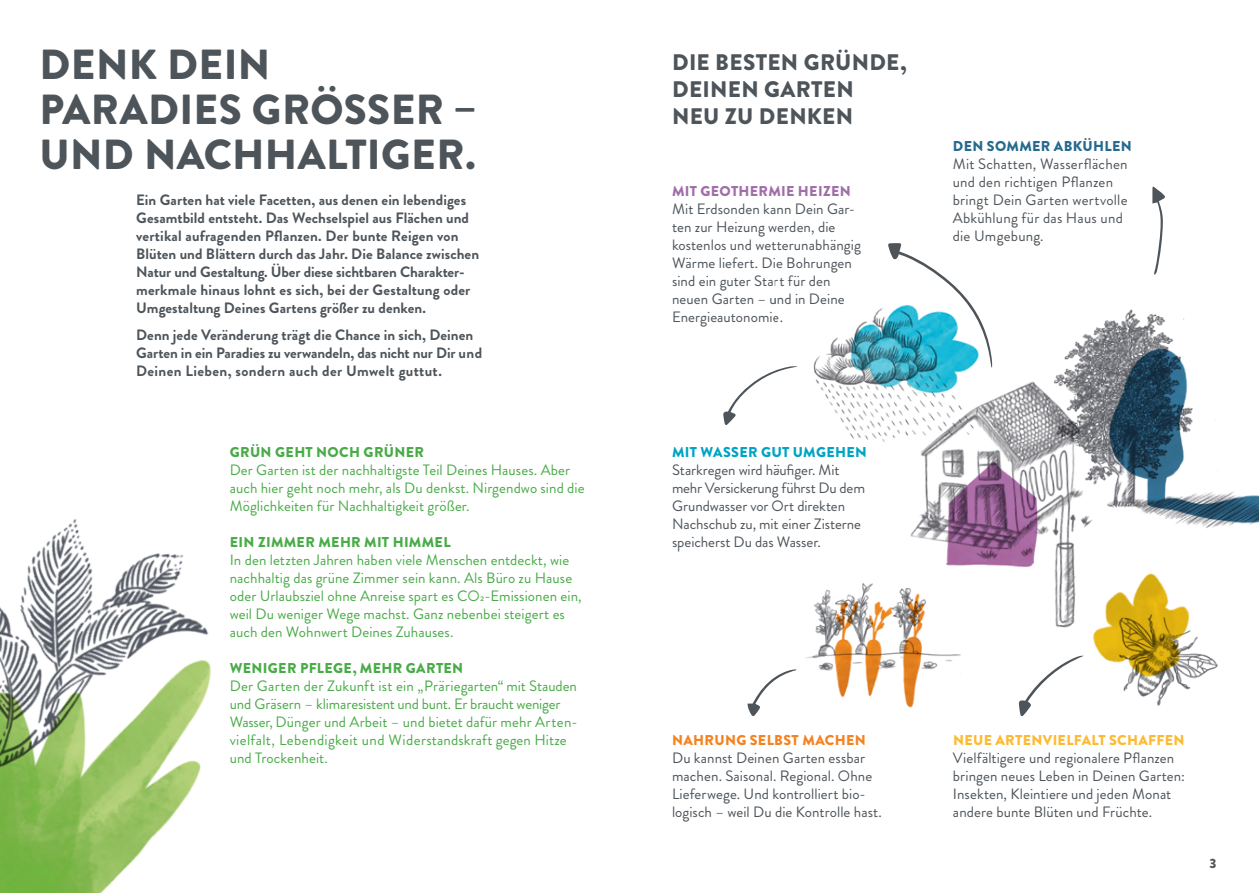
<style>
.page{position:relative;width:1259px;height:893px;background:#fff}
.page>*{position:absolute;margin:0;border:0;box-sizing:border-box;transform-origin:0 0}
.t1{font:900 42px/45px "Brandon Grotesque";letter-spacing:.01em;color:#4d545a}
.t2{font:900 22.5px/27px "Brandon Grotesque";letter-spacing:.015em;color:#4d545a}
.t3{font:15px/18px "Brandon Grotesque";letter-spacing:.005em;color:#4d545a}
.t4{font:15px/18px "Brandon Grotesque";letter-spacing:.005em;color:#49ab47}
.t5{font:700 15px/18px "Brandon Grotesque";letter-spacing:.005em;color:#4d545a}
.t6{font:900 14.25px "Brandon Grotesque";letter-spacing:.02em;color:#49ab47}
.t7{font:900 14.25px "Brandon Grotesque";letter-spacing:.025em;color:#fdb931}
.t8{font:900 14.25px "Brandon Grotesque";letter-spacing:.02em;color:#a06ea8}
.t9{font:900 14.25px "Brandon Grotesque";letter-spacing:.025em;color:#00a3c4}
.t10{font:900 14.25px "Brandon Grotesque";letter-spacing:.025em;color:#f58220}
.t11{font:900 14.25px "Brandon Grotesque";letter-spacing:.025em;color:#256a8e}
.t12{font:900 13.5px "Brandon Grotesque";color:#4d545a}
</style>
<div class="page">
<img style="left:1064px;top:309px;width:195px;height:219px">
<img style="left:838px;top:689px;width:78px;height:19px">
<img style="left:796px;top:583px;width:165px;height:106px">
<img style="left:813px;top:308px;width:180px;height:134px">
<img style="left:884px;top:370px;width:229px;height:281px">
<img style="left:1030px;top:528px;width:137px;height:123px">
<img style="left:1075px;top:593px;width:143px;height:113px">
<img style="left:0;top:519px;width:211px;height:374px">
<svg style="left:888px;top:243px;width:104px;height:124px"></svg>
<svg style="left:1152px;top:187px;width:13px;height:88px"></svg>
<svg style="left:1018px;top:655px;width:66px;height:62px"></svg>
<svg style="left:723px;top:366px;width:75px;height:59px"></svg>
<svg style="left:747px;top:669px;width:49px;height:47px"></svg>
<h1 class="t1" style="left:40px;top:42px;width:438px">DENK DEIN<br>PARADIES GRÖSSER –<br>UND NACHHALTIGER.</h1>
<p class="t5" style="left:136px;top:191px;width:344px">Ein Garten hat viele Facetten, aus denen ein lebendiges Gesamtbild entsteht. Das Wechselspiel aus Flächen und vertikal aufragenden Pflanzen. Der bunte Reigen von Blüten und Blättern durch das Jahr. Die Balance zwischen Natur und Gestaltung. Über diese sichtbaren Charakter&shy;merkmale hinaus lohnt es sich, bei der Gestaltung oder Umgestaltung Deines Gartens größer zu denken.</p>
<p class="t5" style="left:136px;top:326px;width:347px">Denn jede Veränderung trägt die Chance in sich, Deinen<br>Garten in ein Paradies zu verwandeln, das nicht nur Dir und<br>Deinen Lieben, sondern auch der Umwelt guttut.</p>
<p class="t6" style="left:230px;top:442px;width:196px">GRÜN GEHT NOCH GRÜNER</p>
<p class="t4" style="left:230px;top:461px;width:356px">Der Garten ist der nachhaltigste Teil Deines Hauses. Aber auch hier geht noch mehr, als Du denkst. Nirgendwo sind die<br>Möglichkeiten für Nachhaltigkeit größer.</p>
<p class="t6" style="left:230px;top:532px;width:222px">EIN ZIMMER MEHR MIT HIMMEL</p>
<p class="t4" style="left:230px;top:551px;width:354px">In den letzten Jahren haben viele Menschen entdeckt, wie nachhaltig das grüne Zimmer sein kann. Als Büro zu Hause oder Urlaubsziel ohne Anreise spart es CO2-Emissionen ein, weil Du weniger Wege machst. Ganz nebenbei steigert es auch den Wohnwert Deines Zuhauses.</p>
<p class="t6" style="left:230px;top:658px;width:235px">WENIGER PFLEGE, MEHR GARTEN</p>
<p class="t4" style="left:230px;top:677px;width:349px">Der Garten der Zukunft ist ein „Präriegarten“ mit Stauden und Gräsern – klimaresistent und bunt. Er braucht weniger Wasser, Dünger und Arbeit – und bietet dafür mehr Arten&shy;vielfalt, Lebendigkeit und Widerstandskraft gegen Hitze und Trockenheit.</p>
<h2 class="t2" style="left:672px;top:49px;width:236px">DIE BESTEN GRÜNDE,<br>DEINEN GARTEN<br>NEU ZU DENKEN</h2>
<p class="t8" style="left:672px;top:181px;width:180px">MIT GEOTHERMIE HEIZEN</p>
<p class="t3" style="left:672px;top:200px;width:190px">Mit Erdsonden kann Dein Gar&shy;ten zur Heizung werden, die kostenlos und wetterunabhängig<br>Wärme liefert. Die Bohrungen sind ein guter Start für den neuen Garten – und in Deine<br>Energieautonomie.</p>
<p class="t11" style="left:953px;top:136px;width:180px">DEN SOMMER ABKÜHLEN</p>
<p class="t3" style="left:952px;top:155px;width:176px">Mit Schatten, Wasserflächen und den richtigen Pflanzen bringt Dein Garten wertvolle<br>Abkühlung für das Haus und die Umgebung.</p>
<p class="t9" style="left:672px;top:442px;width:196px">MIT WASSER GUT UMGEHEN</p>
<p class="t3" style="left:672px;top:461px;width:194px">Starkregen wird häufiger. Mit mehr Versickerung führst Du dem<br>Grundwasser vor Ort direkten<br>Nachschub zu, mit einer Zisterne speicherst Du das Wasser.</p>
<p class="t10" style="left:672px;top:730px;width:195px">NAHRUNG SELBST MACHEN</p>
<p class="t3" style="left:672px;top:749px;width:211px">Du kannst Deinen Garten essbar machen. Saisonal. Regional. Ohne Lieferwege. Und kontrolliert bio&shy;logisch – weil Du die Kontrolle hast.</p>
<p class="t7" style="left:953px;top:730px;width:233px">NEUE ARTENVIELFALT SCHAFFEN</p>
<p class="t3" style="left:953px;top:749px;width:233px">Vielfältigere und regionalere Pflanzen bringen neues Leben in Deinen Garten:<br>Insekten, Kleintiere und jeden Monat andere bunte Blüten und Früchte.</p>
<p class="t12" style="left:1209px;top:854px;width:8px">3</p>
</div>
